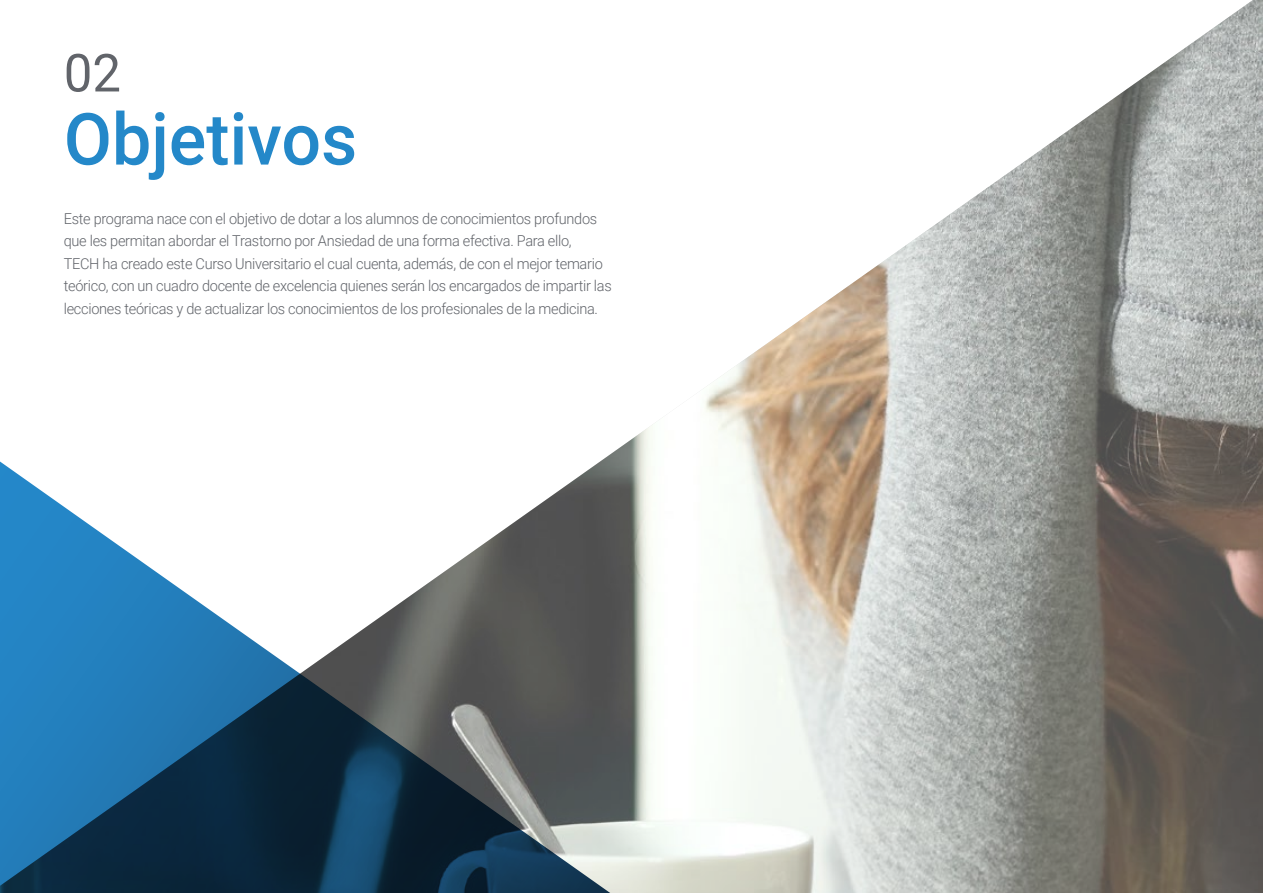
<style>
.page{position:relative;width:1263px;height:893px;background:#fff}
.page>*{position:absolute;margin:0;border:0;box-sizing:border-box;transform-origin:0 0}
.t1{font:500 72px "Roboto";color:#2488c9}
.t2{font:52.5px "Roboto";color:#61646a}
.t3{font:300 15px/22.5px "Roboto";letter-spacing:-.02em;color:#61646a}
</style>
<div class="page">
<img style="left:622px;top:0;width:641px;height:893px">
<svg style="left:0;top:446px;width:640px;height:447px"></svg>
<h2 class="t2" style="left:64px;top:36px;width:59px">02</h2>
<h1 class="t1" style="left:64px;top:89px;width:295px">Objetivos</h1>
<p class="t3" style="left:64px;top:207px;width:549px">Este programa nace con el objetivo de dotar a los alumnos de conocimientos profundos que les permitan abordar el Trastorno por Ansiedad de una forma efectiva. Para ello,<br>TECH ha creado este Curso Universitario el cual cuenta, además, de con el mejor temario teórico, con un cuadro docente de excelencia quienes serán los encargados de impartir las lecciones teóricas y de actualizar los conocimientos de los profesionales de la medicina.</p>
</div>
